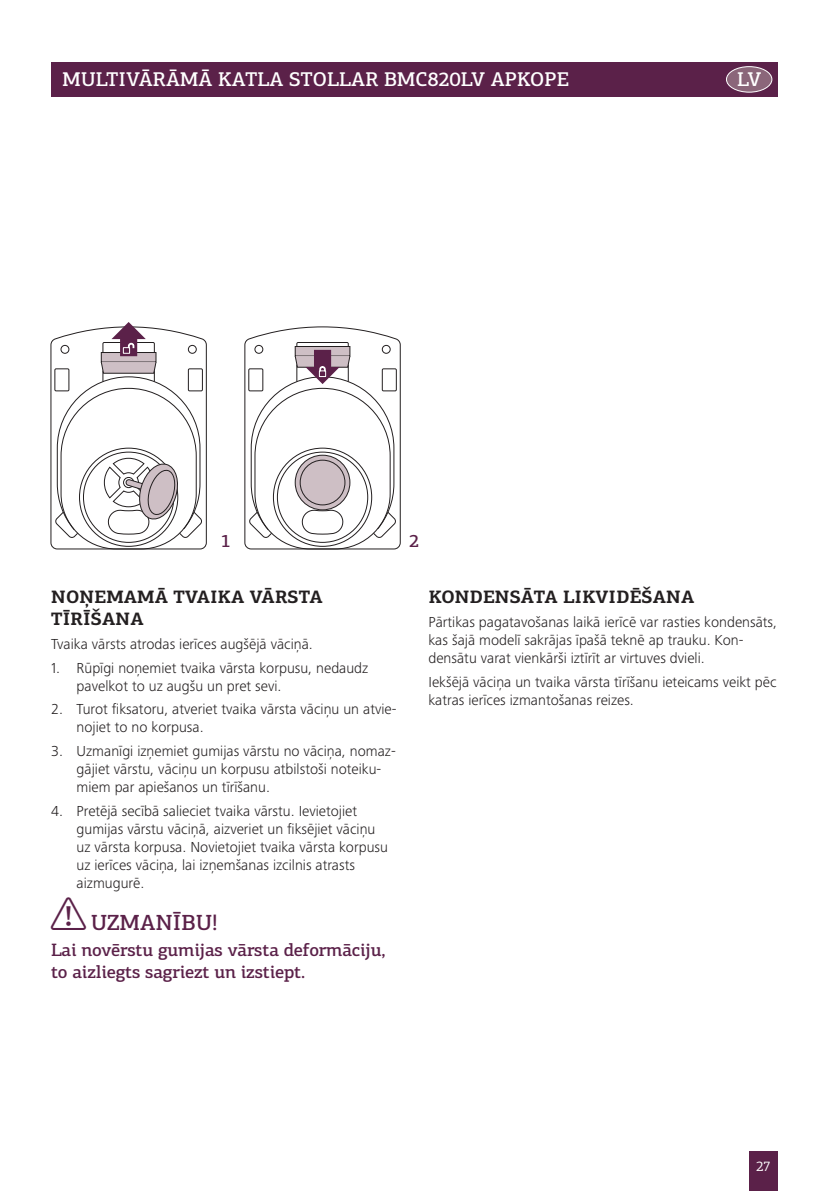
<style>
.page{position:relative;width:840px;height:1191px;background:#fff}
.page>*{position:absolute;margin:0;border:0;box-sizing:border-box;transform-origin:0 0}
.t1{font:500 22px "PF Centro Slab Pro";letter-spacing:.01em;color:#5b2149}
.t2{font:500 20px "PF Centro Slab Pro";letter-spacing:.01em;color:#fff}
.t3{font:500 18px/21px "PF Centro Slab Pro";letter-spacing:-.01em;color:#5b2149}
.t4{font:700 18px/22px "PF Centro Slab Pro";letter-spacing:.01em;color:#231f20}
.t5{font:300 15px/18px "Frutiger Next LTW1 G";color:#231f20}
.t6{font:14px "PF Centro Slab Pro";color:#fff}
.s1{font-family:"Breville";font-weight:400}
</style>
<div class="page">
<div style="left:748px;top:1151px;width:29px;height:40px;background:#5b2149"></div>
<div style="left:51px;top:62px;width:726px;height:34px;background:#5b2149"></div>
<div style="left:726px;top:67px;width:45px;height:25px;background:#8b667a;border-radius:50%"></div>
<div style="left:725px;top:66px;width:47px;height:27px;border:1px solid #fff;border-radius:50%"></div>
<svg style="left:244px;top:326px;width:156px;height:223px"></svg>
<div style="left:319px;top:370px;width:7px;height:7px;border:1px solid #fff"></div>
<svg style="left:51px;top:322px;width:156px;height:227px"></svg>
<div style="left:295px;top:455px;width:55px;height:55px;background:#cebfc5;border-radius:50%"></div>
<div style="left:294px;top:455px;width:56px;height:55px;border:1px solid #231f20;border-radius:50%"></div>
<div style="left:299px;top:460px;width:46px;height:45px;border:1px solid #231f20;border-radius:50%"></div>
<h2 class="t2" style="left:63px;top:67px;width:507px">MULTIVĀRĀMĀ KATLA STOLLAR BMC820LV APKOPE</h2>
<h2 class="t2" style="left:736px;top:67px;width:26px">LV</h2>
<p class="t3" style="left:221px;top:530px;width:12px">1</p>
<p class="t3" style="left:409px;top:530px;width:12px">2</p>
<p class="t4" style="left:51px;top:586px;width:273px">NOŅEMAMĀ TVAIKA VĀRSTA<br>TĪRĪŠANA</p>
<p class="t5" style="left:51px;top:635px;width:263px">Tvaika vārsts atrodas ierīces augšējā vāciņā.</p>
<p class="t5" style="left:77px;top:658px;width:293px;text-indent:-26px">1. Rūpīgi noņemiet tvaika vārsta korpusu, nedaudz pavelkot to uz augšu un pret sevi.</p>
<p class="t5" style="left:77px;top:700px;width:321px;text-indent:-26px">2. Turot fiksatoru, atveriet tvaika vārsta vāciņu un atvie&shy;nojiet to no korpusa.</p>
<p class="t5" style="left:77px;top:742px;width:320px;text-indent:-26px">3. Uzmanīgi izņemiet gumijas vārstu no vāciņa, nomaz&shy;gājiet vārstu, vāciņu un korpusu atbilstoši noteiku&shy;miem par apiešanos un tīrīšanu.</p>
<p class="t5" style="left:77px;top:801px;width:313px;text-indent:-26px">4. Pretējā secībā salieciet tvaika vārstu. Ievietojiet gumijas vārstu vāciņā, aizveriet un fiksējiet vāciņu uz vārsta korpusa. Novietojiet tvaika vārsta korpusu uz ierīces vāciņa, lai izņemšanas izcilnis atrasts aizmugurē.</p>
<h1 class="t1" style="left:51px;top:908px;width:168px"><span class="s1">W</span> UZMANĪBU!</h1>
<p class="t3" style="left:51px;top:939px;width:336px">Lai novērstu gumijas vārsta deformāciju, to aizliegts sagriezt un izstiept.</p>
<p class="t4" style="left:428px;top:586px;width:267px">KONDENSĀTA LIKVIDĒŠANA</p>
<p class="t5" style="left:428px;top:613px;width:350px">Pārtikas pagatavošanas laikā ierīcē var rasties kondensāts, kas šajā modelī sakrājas īpašā teknē ap trauku. Kon&shy;densātu varat vienkārši iztīrīt ar virtuves dvieli.</p>
<p class="t5" style="left:428px;top:672px;width:349px">Iekšējā vāciņa un tvaika vārsta tīrīšanu ieteicams veikt pēc katras ierīces izmantošanas reizes.</p>
<p class="t6" style="left:755px;top:1157px;width:16px">27</p>
</div>
